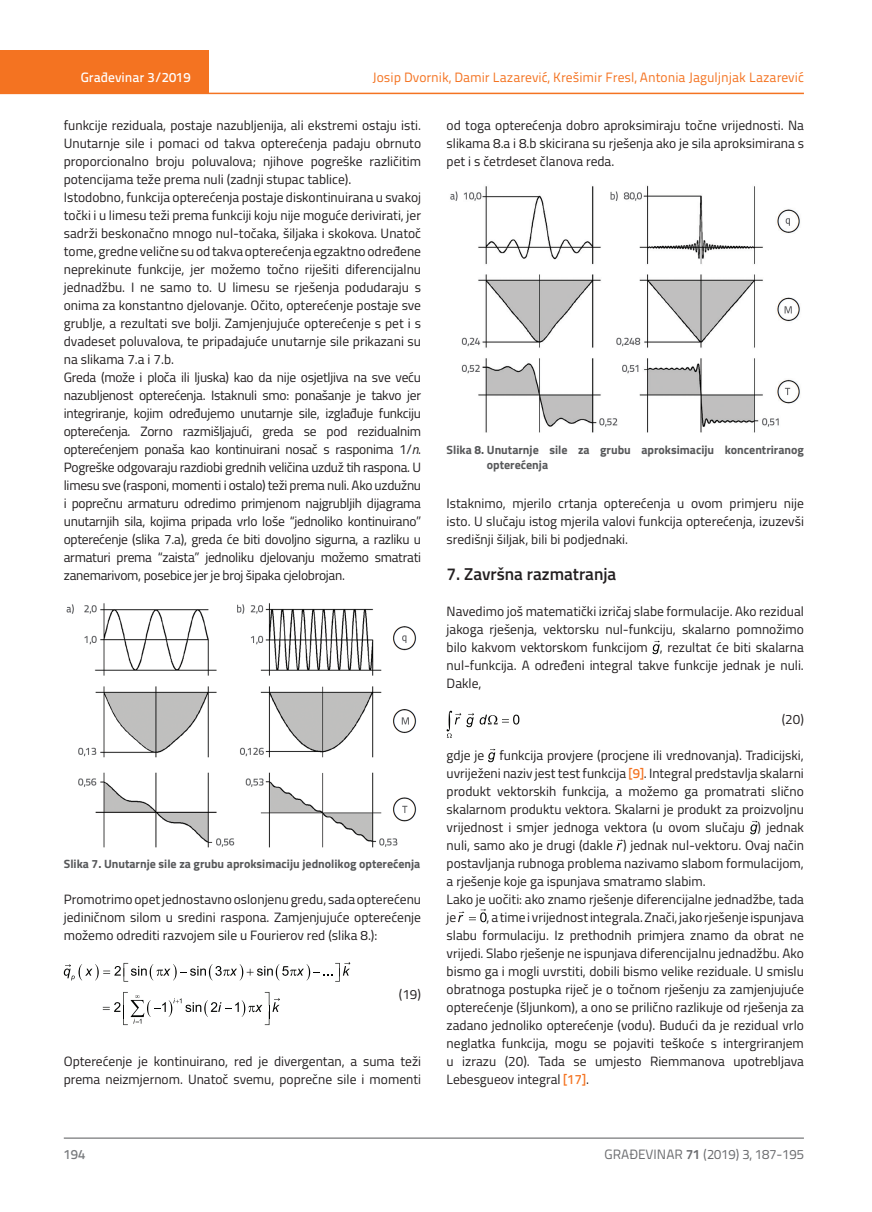
<style>
.page{position:relative;width:872px;height:1212px;background:#fff}
.page>*{position:absolute;margin:0;border:0;box-sizing:border-box;transform-origin:0 0}
.t1{font:600 17.25px "Titillium";color:#231f20}
.t2{font:13.5px/18px "Titillium";color:#231f20;text-align:justify}
.t3{font:13.5px "Titillium Text 22 L";color:#f47321}
.t4{font:13.5px "Titillium Text 22 L";color:#6c6d70}
.t5{font:500 13.5px "Titillium Text 22 L";color:#fff}
.t6{font:500 13.5px "Titillium Text 22 L";color:#787a7d}
.t7{font:700 12px/15px "Titillium";color:#57585a}
.s1{font-style:italic}
.s2{font-family:"Titillium Text 22 L";font-weight:500;color:#f47321}
.s3{font-weight:700}
</style>
<div class="page">
<div style="left:0;top:50px;width:208px;height:44px;background:#f47321"></div>
<hr style="left:0;top:93px;width:804px;height:1px;background:#f47321">
<hr style="left:64px;top:1138px;width:740px;height:1px;background:#57585a">
<svg style="left:652px;top:641px;width:8px;height:13px"></svg>
<svg style="left:446px;top:711px;width:73px;height:27px"></svg>
<svg style="left:488px;top:749px;width:7px;height:13px"></svg>
<svg style="left:750px;top:821px;width:7px;height:13px"></svg>
<svg style="left:616px;top:839px;width:7px;height:11px"></svg>
<svg style="left:458px;top:909px;width:28px;height:13px"></svg>
<img style="left:66px;top:603px;width:351px;height:245px">
<img style="left:450px;top:185px;width:350px;height:248px">
<svg style="left:64px;top:962px;width:286px;height:19px"></svg>
<svg style="left:103px;top:992px;width:177px;height:33px"></svg>
<p class="t3" style="left:372px;top:68px;width:433px">Josip Dvornik, Damir Lazarević, Krešimir Fresl, Antonia Jaguljnjak Lazarević</p>
<p class="t2" style="left:446px;top:115px;width:359px">od toga opterećenja dobro aproksimiraju točne vrijednosti. Na slikama 8.a i 8.b skicirana su rješenja ako je sila aproksimirana s pet i s četrdeset članova reda.</p>
<p class="t5" style="left:81px;top:67px;width:111px">Građevinar 3/2019</p>
<p class="t2" style="left:64px;top:115px;width:359px;text-align:left">funkcije reziduala, postaje nazubljenija, ali ekstremi ostaju isti.<br>Unutarnje sile i pomaci od takva opterećenja padaju obrnuto proporcionalno broju poluvalova; njihove pogreške različitim potencijama teže prema nuli (zadnji stupac tablice).<br>Istodobno, funkcija opterećenja postaje diskontinuirana u svakoj točki i u limesu teži prema funkciji koju nije moguće derivirati, jer sadrži beskonačno mnogo nul-točaka, šiljaka i skokova. Unatoč tome, gredne velične su od takva opterećenja egzaktno određene neprekinute funkcije, jer možemo točno riješiti diferencijalnu jednadžbu. I ne samo to. U limesu se rješenja podudaraju s onima za konstantno djelovanje. Očito, opterećenje postaje sve grublje, a rezultati sve bolji. Zamjenjujuće opterećenje s pet i s dvadeset poluvalova, te pripadajuće unutarnje sile prikazani su na slikama 7.a i 7.b.<br>Greda (može i ploča ili ljuska) kao da nije osjetljiva na sve veću nazubljenost opterećenja. Istaknuli smo: ponašanje je takvo jer integriranje, kojim određujemo unutarnje sile, izglađuje funkciju opterećenja. Zorno razmišljajući, greda se pod rezidualnim opterećenjem ponaša kao kontinuirani nosač s rasponima 1/<span class="s1">n</span>.<br>Pogreške odgovaraju razdiobi grednih veličina uzduž tih raspona. U limesu sve (rasponi, momenti i ostalo) teži prema nuli. Ako uzdužnu i poprečnu armaturu odredimo primjenom najgrubljih dijagrama unutarnjih sila, kojima pripada vrlo loše “jednoliko kontinuirano” opterećenje (slika 7.a), greda će biti dovoljno sigurna, a razliku u armaturi prema “zaista” jednoliku djelovanju možemo smatrati zanemarivom, posebice jer je broj šipaka cjelobrojan.</p>
<p class="t7" style="left:487px;top:441px;width:318px;text-indent:-40px">Slika 8. Unutarnje sile za grubu aproksimaciju koncentriranog opterećenja</p>
<p class="t2" style="left:446px;top:493px;width:359px">Istaknimo, mjerilo crtanja opterećenja u ovom primjeru nije isto. U slučaju istog mjerila valovi funkcija opterećenja, izuzevši središnji šiljak, bili bi podjednaki.</p>
<p class="t1" style="left:446px;top:561px;width:171px">7. Završna razmatranja</p>
<p class="t2" style="left:446px;top:602px;width:359px">Navedimo još matematički izričaj slabe formulacije. Ako rezidual jakoga rješenja, vektorsku nul-funkciju, skalarno pomnožimo bilo kakvom vektorskom funkcijom , rezultat će biti skalarna nul-funkcija. A određeni integral takve funkcije jednak je nuli.<br>Dakle,</p>
<p class="t2" style="left:781px;top:710px;width:24px">(20)</p>
<p class="t2" style="left:446px;top:746px;width:359px;text-align:left">gdje je funkcija provjere (procjene ili vrednovanja). Tradicijski, uvriježeni naziv jest test funkcija <span class="s2">[9]</span>. Integral predstavlja skalarni produkt vektorskih funkcija, a možemo ga promatrati slično skalarnom produktu vektora. Skalarni je produkt za proizvoljnu vrijednost i smjer jednoga vektora (u ovom slučaju ) jednak nuli, samo ako je drugi (dakle ) jednak nul-vektoru. Ovaj način postavljanja rubnoga problema nazivamo slabom formulacijom, a rješenje koje ga ispunjava smatramo slabim.<br>Lako je uočiti: ako znamo rješenje diferencijalne jednadžbe, tada je</p>
<p class="t7" style="left:64px;top:856px;width:358px">Slika 7. Unutarnje sile za grubu aproksimaciju jednolikog opterećenja</p>
<p class="t2" style="left:64px;top:890px;width:359px">Promotrimo opet jednostavno oslonjenu gredu, sada opterećenu jediničnom silom u sredini raspona. Zamjenjujuće opterećenje možemo odrediti razvojem sile u Fourierov red (slika 8.):</p>
<p class="t2" style="left:446px;top:908px;width:359px;text-indent:40px">, a time i vrijednost integrala. Znači, jako rješenje ispunjava slabu formulaciju. Iz prethodnih primjera znamo da obrat ne vrijedi. Slabo rješenje ne ispunjava diferencijalnu jednadžbu. Ako bismo ga i mogli uvrstiti, dobili bismo velike reziduale. U smislu obratnoga postupka riječ je o točnom rješenju za zamjenjujuće opterećenje (šljunkom), a ono se prilično razlikuje od rješenja za zadano jednoliko opterećenje (vodu). Budući da je rezidual vrlo neglatka funkcija, mogu se pojaviti teškoće s intergriranjem u izrazu (20). Tada se umjesto Riemmanova upotrebljava Lebesgueov integral <span class="s2">[17]</span>.</p>
<p class="t2" style="left:399px;top:985px;width:24px">(19)</p>
<p class="t2" style="left:64px;top:1052px;width:359px">Opterećenje je kontinuirano, red je divergentan, a suma teži prema neizmjernom. Unatoč svemu, poprečne sile i momenti</p>
<p class="t6" style="left:64px;top:1144px;width:23px">194</p>
<p class="t4" style="left:604px;top:1144px;width:201px">GRAĐEVINAR <span class="s3">71</span> (2019) 3, 187-195</p>
</div>
